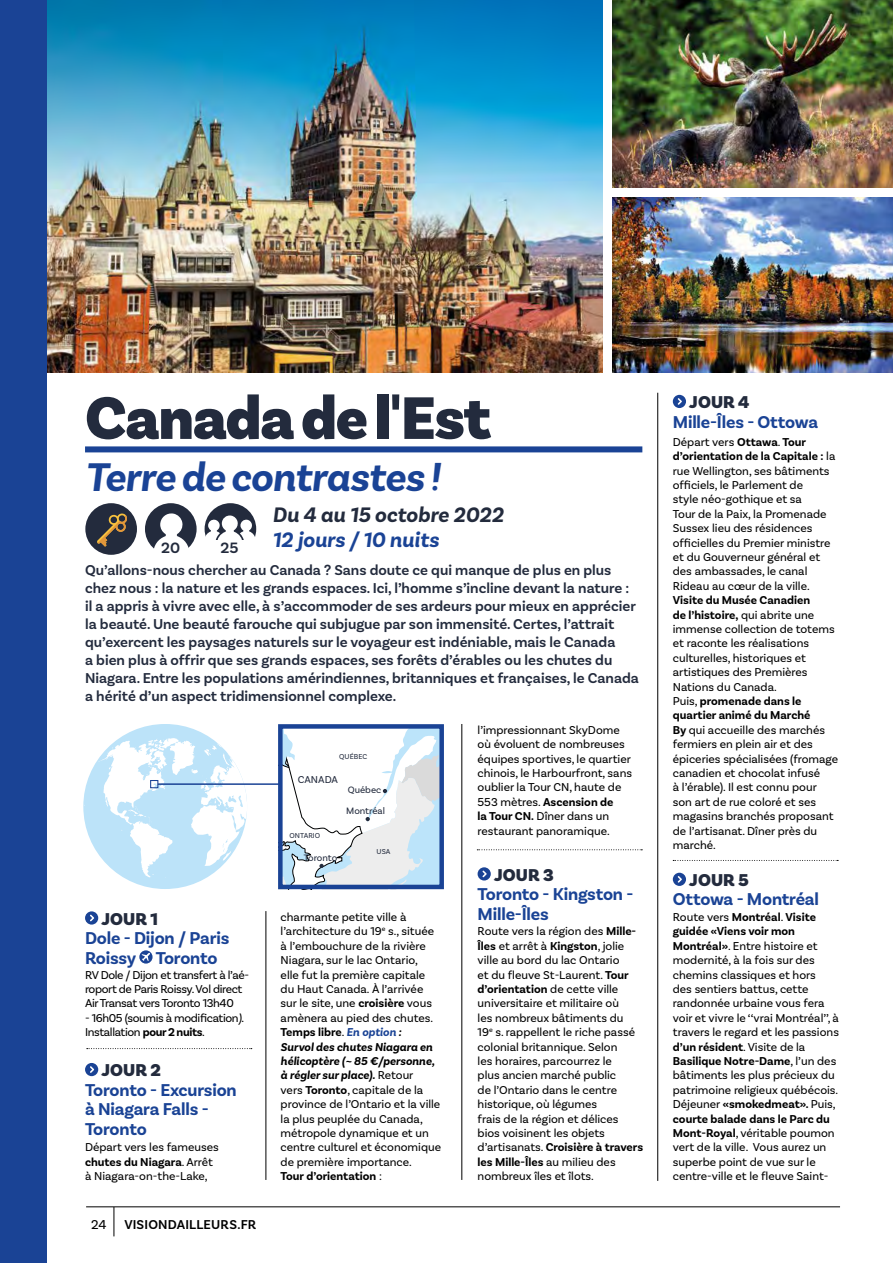
<style>
.page{position:relative;width:893px;height:1263px;background:#fff}
.page>*{position:absolute;margin:0;border:0;box-sizing:border-box;transform-origin:0 0}
.t1{font:900 63px "Basic Sans";letter-spacing:-.025em;color:#232b3d}
.t2{font:italic 700 42px "Basic Sans";letter-spacing:-.015em;color:#1a4395}
.t3{font:italic 700 22.05px "Basic Sans";color:#232b3d}
.t4{font:italic 700 22.05px "Basic Sans";color:#1a4395}
.t5{font:700 18px/19.5px "Basic Sans";letter-spacing:-.01em;color:#1a4395}
.t6{font:900 18px "Basic Sans";letter-spacing:.005em;color:#232b3d}
.t7{font:600 15.75px "Basic Sans";color:#232b3d}
.t8{font:600 15px/18px "Basic Sans";color:#232b3d}
.t9{font:600 13.5px "Basic Sans";letter-spacing:.015em;color:#000}
.t10{font:13.5px "Basic Sans";color:#000}
.t11{font:12px/14.4px "Basic Sans";color:#000}
.t12{font:12px/14.4px "Basic Sans";letter-spacing:-.03em;color:#000}
.t13{font:10.5px "Basic Sans";color:#232b3d}
.t14{font:9.75px "Basic Sans";color:#232b3d}
.t15{font:7.5px "Basic Sans";color:#232b3d}
.s1{font-style:italic}
.s2{font-weight:700}
.s3{font-weight:700;font-style:italic;color:#1a4395}
.s4{font-weight:700;font-style:italic}
</style>
<div class="page">
<img style="left:47px;top:0;width:556px;height:373px">
<img style="left:612px;top:0;width:281px;height:188px">
<img style="left:612px;top:197px;width:281px;height:176px">
<svg style="left:85px;top:911px;width:13px;height:13px"></svg>
<svg style="left:139px;top:950px;width:14px;height:13px"></svg>
<svg style="left:142px;top:953px;width:8px;height:8px"></svg>
<svg style="left:85px;top:1063px;width:13px;height:13px"></svg>
<svg style="left:478px;top:867px;width:13px;height:13px"></svg>
<svg style="left:673px;top:395px;width:13px;height:13px"></svg>
<svg style="left:673px;top:873px;width:13px;height:13px"></svg>
<div style="left:85px;top:446px;width:557px;height:6px;background:#1a4395"></div>
<hr style="left:657px;top:393px;width:1px;height:788px;background:#000">
<hr style="left:462px;top:724px;width:1px;height:456px;background:#000">
<hr style="left:266px;top:911px;width:1px;height:269px;background:#000">
<div style="left:0;top:0;width:47px;height:1263px;background:#1a4395"></div>
<svg style="left:87px;top:1048px;width:165px;height:1px"></svg>
<svg style="left:673px;top:860px;width:165px;height:1px"></svg>
<svg style="left:477px;top:849px;width:165px;height:1px"></svg>
<div style="left:83px;top:724px;width:164px;height:165px;background:#bce3f9;border-radius:50%"></div>
<svg style="left:96px;top:738px;width:151px;height:140px"></svg>
<div style="left:150px;top:780px;width:8px;height:8px;border:1px solid #1a4395"></div>
<hr style="left:158px;top:783px;width:122px;height:2px;background:#1a4395">
<svg style="left:278px;top:724px;width:166px;height:165px"></svg>
<div style="left:205px;top:503px;width:51px;height:52px;background:#232b3d;border-radius:50%"></div>
<svg style="left:205px;top:515px;width:51px;height:26px"></svg>
<div style="left:205px;top:541px;width:52px;height:18px;background:#fff"></div>
<div style="left:145px;top:503px;width:52px;height:52px;background:#232b3d;border-radius:50%"></div>
<svg style="left:153px;top:513px;width:36px;height:42px"></svg>
<hr style="left:86px;top:1206px;width:754px;height:1px;background:#000">
<svg style="left:114px;top:1207px;width:1px;height:29px"></svg>
<div style="left:85px;top:503px;width:52px;height:52px;background:#232b3d;border-radius:50%"></div>
<svg style="left:97px;top:513px;width:30px;height:34px"></svg>
<h1 class="t1" style="left:85px;top:379px;width:408px">Canada de l'Est</h1>
<h2 class="t2" style="left:85px;top:451px;width:357px">Terre de contrastes !</h2>
<h3 class="t3" style="left:273px;top:501px;width:232px">Du 4 au 15 octobre 2022</h3>
<h3 class="t4" style="left:273px;top:527px;width:168px">12 jours / 10 nuits</h3>
<p class="t8" style="left:85px;top:561px;width:555px">Qu’allons-nous chercher au Canada ? Sans doute ce qui manque de plus en plus chez nous : la nature et les grands espaces. Ici, l’homme s’incline devant la nature : il a appris à vivre avec elle, à s’accommoder de ses ardeurs pour mieux en apprécier la beauté. Une beauté farouche qui subjugue par son immensité. Certes, l’attrait qu’exercent les paysages naturels sur le voyageur est indéniable, mais le Canada<br>a bien plus à offrir que ses grands espaces, ses forêts d’érables ou les chutes du Niagara. Entre les populations amérindiennes, britanniques et françaises, le Canada a hérité d’un aspect tridimensionnel complexe.</p>
<h3 class="t7" style="left:161px;top:538px;width:21px">20</h3>
<h3 class="t7" style="left:220px;top:538px;width:19px">25</h3>
<h3 class="t6" style="left:102px;top:908px;width:58px">JOUR 1</h3>
<h3 class="t5" style="left:85px;top:928px;width:146px">Dole - Dijon / Paris<br>Roissy Toronto</h3>
<p class="t12" style="left:85px;top:967px;width:166px">RV Dole / Dijon et transfert à l’aé&shy;roport de Paris Roissy. Vol direct<br>Air Transat vers Toronto 13h40</p>
<p class="t12" style="left:85px;top:1010px;width:160px">- 16h05 (soumis à modification<span class="s1">)</span>.<br>Installation <span class="s2">pour 2 nuits</span>.</p>
<h3 class="t6" style="left:102px;top:1059px;width:61px">JOUR 2</h3>
<h3 class="t5" style="left:85px;top:1080px;width:153px">Toronto - Excursion à Niagara Falls -<br>Toronto</h3>
<p class="t11" style="left:85px;top:1140px;width:135px">Départ vers les fameuses <span class="s2">chutes du Niagara</span>. Arrêt à Niagara-on-the-Lake,</p>
<p class="t10" style="left:91px;top:1216px;width:17px">24</p>
<p class="t9" style="left:124px;top:1216px;width:133px">VISIONDAILLEURS.FR</p>
<p class="t15" style="left:339px;top:752px;width:29px">QUÉBEC</p>
<p class="t13" style="left:298px;top:773px;width:42px">CANADA</p>
<p class="t15" style="left:290px;top:831px;width:32px">ONTARIO</p>
<p class="t14" style="left:304px;top:851px;width:35px">Toronto</p>
<p class="t14" style="left:348px;top:784px;width:35px">Québec</p>
<p class="t14" style="left:346px;top:805px;width:40px">Montréal</p>
<p class="t15" style="left:377px;top:847px;width:15px">USA</p>
<p class="t11" style="left:281px;top:910px;width:162px">charmante petite ville à l’architecture du 19<sup>e</sup> s., située à l’embouchure de la rivière<br>Niagara, sur le lac Ontario,<br>elle fut la première capitale du Haut Canada. À l’arrivée sur le site, une <span class="s2">croisière</span> vous amènera au pied des chutes.<br><span class="s2">Temps libre</span>. <span class="s3">En option</span> <span class="s4">:<br>Survol des chutes Niagara en hélicoptère (~ 85 €/personne, à régler sur place).</span> Retour<br>vers <span class="s2">Toronto</span>, capitale de la province de l’Ontario et la ville la plus peuplée du Canada, métropole dynamique et un centre culturel et économique de première importance.<br><span class="s2">Tour d’orientation</span> :</p>
<p class="t11" style="left:478px;top:722px;width:156px">l’impressionnant SkyDome où évoluent de nombreuses équipes sportives, le quartier chinois, le Harbourfront, sans oublier la Tour CN, haute de<br>553 mètres. <span class="s2">Ascension de<br>la Tour CN.</span> Dîner dans un restaurant panoramique.</p>
<h3 class="t6" style="left:494px;top:863px;width:61px">JOUR 3</h3>
<h3 class="t5" style="left:478px;top:884px;width:157px">Toronto - Kingston -<br>Mille-Îles</h3>
<p class="t11" style="left:478px;top:924px;width:167px">Route vers la région des <span class="s2">Mille-<br>Îles</span> et arrêt à <span class="s2">Kingston</span>, jolie ville au bord du lac Ontario<br>et du fleuve St-Laurent. <span class="s2">Tour d’orientation</span> de cette ville universitaire et militaire où<br>les nombreux bâtiments du<br>19<sup>e</sup> s. rappellent le riche passé colonial britannique. Selon<br>les horaires, parcourrez le<br>plus ancien marché public<br>de l’Ontario dans le centre historique, où légumes<br>frais de la région et délices bios voisinent les objets d’artisanats. <span class="s2">Croisière à travers les Mille-Îles</span> au milieu des nombreux îles et îlots.</p>
<h3 class="t6" style="left:689px;top:391px;width:62px">JOUR 4</h3>
<h3 class="t5" style="left:673px;top:412px;width:147px">Mille-Îles - Ottowa</h3>
<p class="t11" style="left:673px;top:434px;width:164px">Départ vers <span class="s2">Ottawa</span>. <span class="s2">Tour d’orientation de la Capitale :</span> la rue Wellington, ses bâtiments officiels, le Parlement de<br>style néo-gothique et sa<br>Tour de la Paix, la Promenade<br>Sussex lieu des résidences officielles du Premier ministre et du Gouverneur général et des ambassades, le canal<br>Rideau au cœur de la ville.</p>
<p class="t11" style="left:673px;top:593px;width:167px"><span class="s2">Visite du Musée Canadien<br>de l’histoire,</span> qui abrite une immense collection de totems et raconte les réalisations culturelles, historiques et artistiques des Premières<br>Nations du Canada.<br>Puis, <span class="s2">promenade dans le quartier animé du Marché<br>By</span> qui accueille des marchés fermiers en plein air et des épiceries spécialisées (fromage canadien et chocolat infusé<br>à l’érable). Il est connu pour son art de rue coloré et ses magasins branchés proposant de l’artisanat. Dîner près du marché.</p>
<h3 class="t6" style="left:689px;top:869px;width:61px">JOUR 5</h3>
<h3 class="t5" style="left:673px;top:890px;width:148px">Ottowa - Montréal</h3>
<p class="t11" style="left:673px;top:910px;width:168px">Route vers <span class="s2">Montréal</span>. <span class="s2">Visite guidée «Viens voir mon<br>Montréal»</span>. Entre histoire et modernité, à la fois sur des chemins classiques et hors<br>des sentiers battus, cette randonnée urbaine vous fera voir et vivre le ‘‘vrai Montréal’’, à travers le regard et les passions <span class="s2">d’un résident</span>. Visite de la<br><span class="s2">Basilique Notre-Dame</span>, l’un des bâtiments les plus précieux du patrimoine religieux québécois.<br>Déjeuner <span class="s2">«smokedmeat».</span> Puis, <span class="s2">courte balade dans le Parc du<br>Mont-Royal</span>, véritable poumon vert de la ville. Vous aurez un superbe point de vue sur le centre-ville et le fleuve Saint-</p>
</div>
